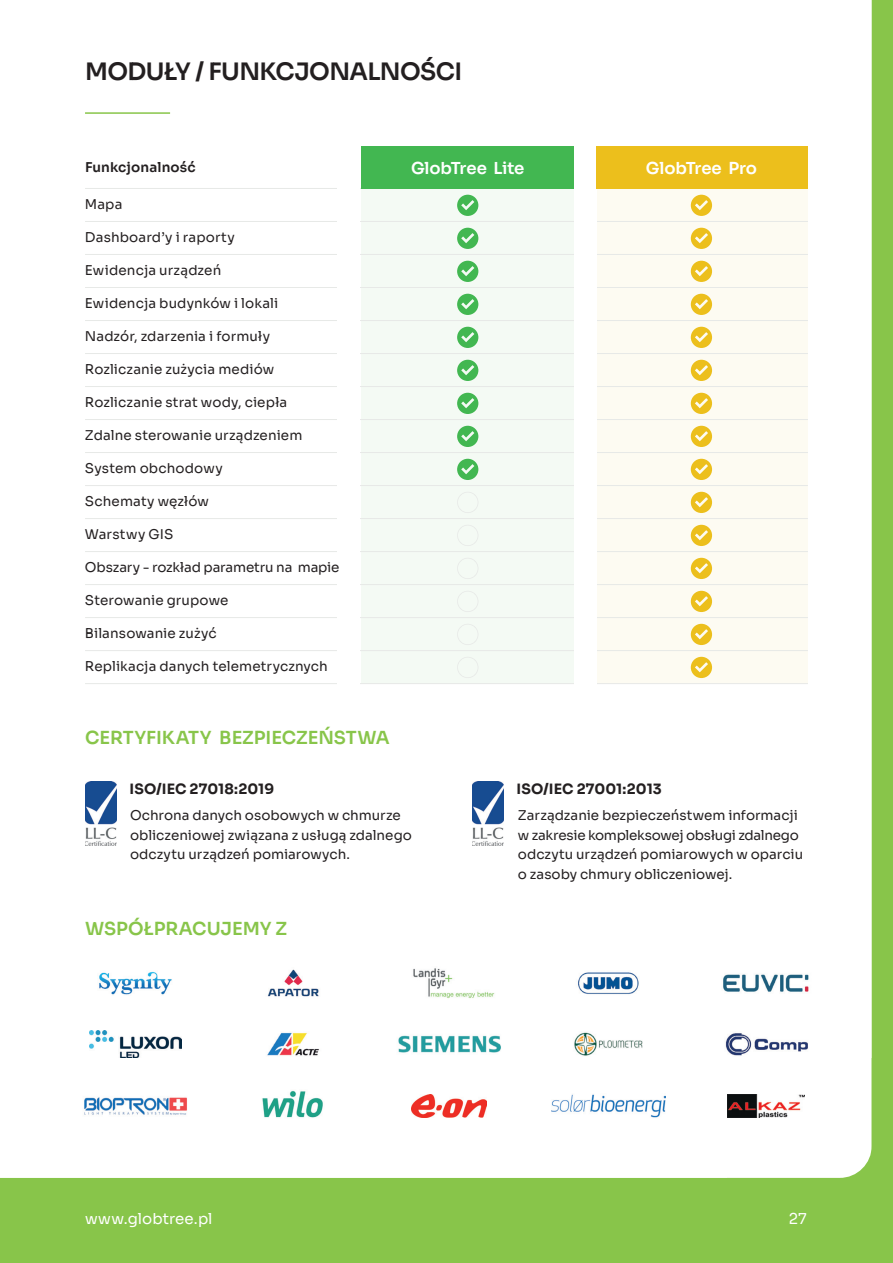
<style>
.page{position:relative;width:893px;height:1263px;background:#fff}
.page>*{position:absolute;margin:0;border:0;box-sizing:border-box;transform-origin:0 0}
.t1{font:600 24px "Sora";letter-spacing:-.025em;color:#231f20}
.t2{font:600 18px "Sora";letter-spacing:-.005em;color:#88c54a}
.t3{font:600 16.5px "Sora";letter-spacing:-.01em;color:#fff}
.t4{font:15px "Sora";letter-spacing:.005em;color:#fff}
.t5{font:700 14.25px "Sora";letter-spacing:.005em;color:#231f20}
.t6{font:13.5px/19.5px "Sora";color:#231f20}
.t7{font:600 13.5px "Sora";letter-spacing:.01em;color:#231f20}
</style>
<div class="page">
<div style="left:596px;top:189px;width:212px;height:495px;background:#fdfbf2"></div>
<div style="left:361px;top:189px;width:213px;height:495px;background:#f4faf4"></div>
<div style="left:0;top:1178px;width:872px;height:85px;background:#88c54a"></div>
<div style="left:872px;top:0;width:21px;height:1263px;background:#88c54a"></div>
<hr style="left:85px;top:112px;width:85px;height:2px;background:#88c54a">
<hr style="left:85px;top:221px;width:723px;height:1px;background:#e7e9e7">
<hr style="left:85px;top:254px;width:723px;height:1px;background:#e7e9e7">
<hr style="left:85px;top:188px;width:723px;height:1px;background:#e7e9e7">
<hr style="left:85px;top:287px;width:723px;height:1px;background:#e7e9e7">
<hr style="left:85px;top:320px;width:723px;height:1px;background:#e7e9e7">
<hr style="left:85px;top:353px;width:723px;height:1px;background:#e7e9e7">
<hr style="left:85px;top:386px;width:723px;height:1px;background:#e7e9e7">
<hr style="left:85px;top:419px;width:723px;height:1px;background:#e7e9e7">
<hr style="left:85px;top:485px;width:723px;height:1px;background:#e7e9e7">
<hr style="left:85px;top:518px;width:723px;height:1px;background:#e7e9e7">
<hr style="left:85px;top:551px;width:723px;height:1px;background:#e7e9e7">
<hr style="left:85px;top:584px;width:723px;height:1px;background:#e7e9e7">
<hr style="left:85px;top:650px;width:723px;height:1px;background:#e7e9e7">
<hr style="left:85px;top:617px;width:723px;height:1px;background:#e7e9e7">
<hr style="left:85px;top:683px;width:723px;height:1px;background:#e7e9e7">
<hr style="left:85px;top:452px;width:723px;height:1px;background:#e7e9e7">
<svg style="left:457px;top:195px;width:21px;height:21px"></svg>
<svg style="left:457px;top:228px;width:21px;height:21px"></svg>
<svg style="left:457px;top:261px;width:21px;height:21px"></svg>
<svg style="left:457px;top:294px;width:21px;height:21px"></svg>
<svg style="left:457px;top:327px;width:21px;height:21px"></svg>
<svg style="left:457px;top:360px;width:21px;height:21px"></svg>
<svg style="left:457px;top:393px;width:21px;height:21px"></svg>
<svg style="left:457px;top:426px;width:21px;height:21px"></svg>
<svg style="left:457px;top:459px;width:21px;height:21px"></svg>
<svg style="left:691px;top:195px;width:21px;height:21px"></svg>
<svg style="left:691px;top:228px;width:21px;height:21px"></svg>
<svg style="left:691px;top:261px;width:21px;height:21px"></svg>
<svg style="left:691px;top:294px;width:21px;height:21px"></svg>
<svg style="left:691px;top:327px;width:21px;height:21px"></svg>
<svg style="left:691px;top:360px;width:21px;height:21px"></svg>
<svg style="left:691px;top:393px;width:21px;height:21px"></svg>
<svg style="left:691px;top:426px;width:21px;height:21px"></svg>
<svg style="left:691px;top:459px;width:21px;height:21px"></svg>
<svg style="left:691px;top:492px;width:21px;height:21px"></svg>
<svg style="left:691px;top:525px;width:21px;height:21px"></svg>
<svg style="left:691px;top:558px;width:21px;height:21px"></svg>
<svg style="left:691px;top:591px;width:21px;height:21px"></svg>
<svg style="left:691px;top:624px;width:21px;height:21px"></svg>
<svg style="left:691px;top:657px;width:21px;height:21px"></svg>
<svg style="left:457px;top:657px;width:21px;height:21px"></svg>
<svg style="left:457px;top:624px;width:21px;height:21px"></svg>
<svg style="left:457px;top:591px;width:21px;height:21px"></svg>
<svg style="left:457px;top:558px;width:21px;height:21px"></svg>
<svg style="left:457px;top:525px;width:21px;height:21px"></svg>
<svg style="left:457px;top:492px;width:21px;height:21px"></svg>
<div style="left:574px;top:131px;width:22px;height:566px;background:#fff"></div>
<div style="left:338px;top:131px;width:22px;height:566px;background:#fff"></div>
<div style="left:596px;top:146px;width:212px;height:43px;background:#ecbf1c"></div>
<div style="left:361px;top:146px;width:213px;height:43px;background:#42b751"></div>
<img style="left:85px;top:782px;width:32px;height:63px">
<img style="left:472px;top:782px;width:32px;height:63px">
<img style="left:725px;top:1033px;width:83px;height:23px">
<img style="left:723px;top:974px;width:86px;height:18px">
<img style="left:728px;top:1095px;width:76px;height:23px">
<img style="left:578px;top:972px;width:61px;height:22px">
<img style="left:574px;top:1032px;width:69px;height:24px">
<img style="left:551px;top:1094px;width:114px;height:24px">
<img style="left:84px;top:1097px;width:103px;height:18px">
<img style="left:99px;top:971px;width:73px;height:24px">
<img style="left:89px;top:1030px;width:92px;height:27px">
<img style="left:267px;top:1032px;width:52px;height:24px">
<img style="left:268px;top:969px;width:51px;height:28px">
<img style="left:262px;top:1090px;width:61px;height:28px">
<img style="left:413px;top:968px;width:82px;height:31px">
<img style="left:398px;top:1035px;width:103px;height:18px">
<img style="left:412px;top:1095px;width:74px;height:23px">
<h1 class="t1" style="left:85px;top:52px;width:379px">MODUŁY / FUNKCJONALNOŚCI</h1>
<p class="t7" style="left:85px;top:156px;width:112px">Funkcjonalność</p>
<p class="t6" style="left:85px;top:193px;width:39px">Mapa</p>
<p class="t6" style="left:85px;top:226px;width:151px">Dashboard’y i raporty</p>
<p class="t6" style="left:85px;top:259px;width:138px">Ewidencja urządzeń</p>
<p class="t6" style="left:85px;top:292px;width:195px">Ewidencja budynków i lokali</p>
<p class="t6" style="left:85px;top:325px;width:187px">Nadzór, zdarzenia i formuły</p>
<p class="t6" style="left:85px;top:358px;width:191px">Rozliczanie zużycia mediów</p>
<p class="t6" style="left:85px;top:391px;width:204px">Rozliczanie strat wody, ciepła</p>
<p class="t6" style="left:85px;top:424px;width:219px">Zdalne sterowanie urządzeniem</p>
<p class="t6" style="left:85px;top:457px;width:139px">System obchodowy</p>
<p class="t6" style="left:85px;top:490px;width:126px">Schematy węzłów</p>
<p class="t6" style="left:85px;top:523px;width:90px">Warstwy GIS</p>
<p class="t6" style="left:85px;top:556px;width:256px">Obszary - rozkład parametru na mapie</p>
<p class="t6" style="left:85px;top:589px;width:145px">Sterowanie grupowe</p>
<p class="t6" style="left:85px;top:622px;width:133px">Bilansowanie zużyć</p>
<p class="t6" style="left:85px;top:655px;width:244px">Replikacja danych telemetrycznych</p>
<h2 class="t2" style="left:85px;top:723px;width:306px">CERTYFIKATY BEZPIECZEŃSTWA</h2>
<p class="t3" style="left:411px;top:154px;width:115px">GlobTree Lite</p>
<p class="t3" style="left:646px;top:154px;width:113px">GlobTree Pro</p>
<p class="t5" style="left:129px;top:777px;width:146px">ISO/IEC 27018:2019</p>
<p class="t5" style="left:516px;top:777px;width:147px">ISO/IEC 27001:2013</p>
<p class="t6" style="left:130px;top:804px;width:283px">Ochrona danych osobowych w chmurze obliczeniowej związana z usługą zdalnego odczytu urządzeń pomiarowych.</p>
<p class="t6" style="left:518px;top:804px;width:287px">Zarządzanie bezpieczeństwem informacji w zakresie kompleksowej obsługi zdalnego odczytu urządzeń pomiarowych w oparciu o zasoby chmury obliczeniowej.</p>
<h2 class="t2" style="left:85px;top:913px;width:204px">WSPÓŁPRACUJEMY Z</h2>
<p class="t4" style="left:85px;top:1206px;width:129px">www.globtree.pl</p>
<p class="t4" style="left:789px;top:1206px;width:20px">27</p>
</div>
